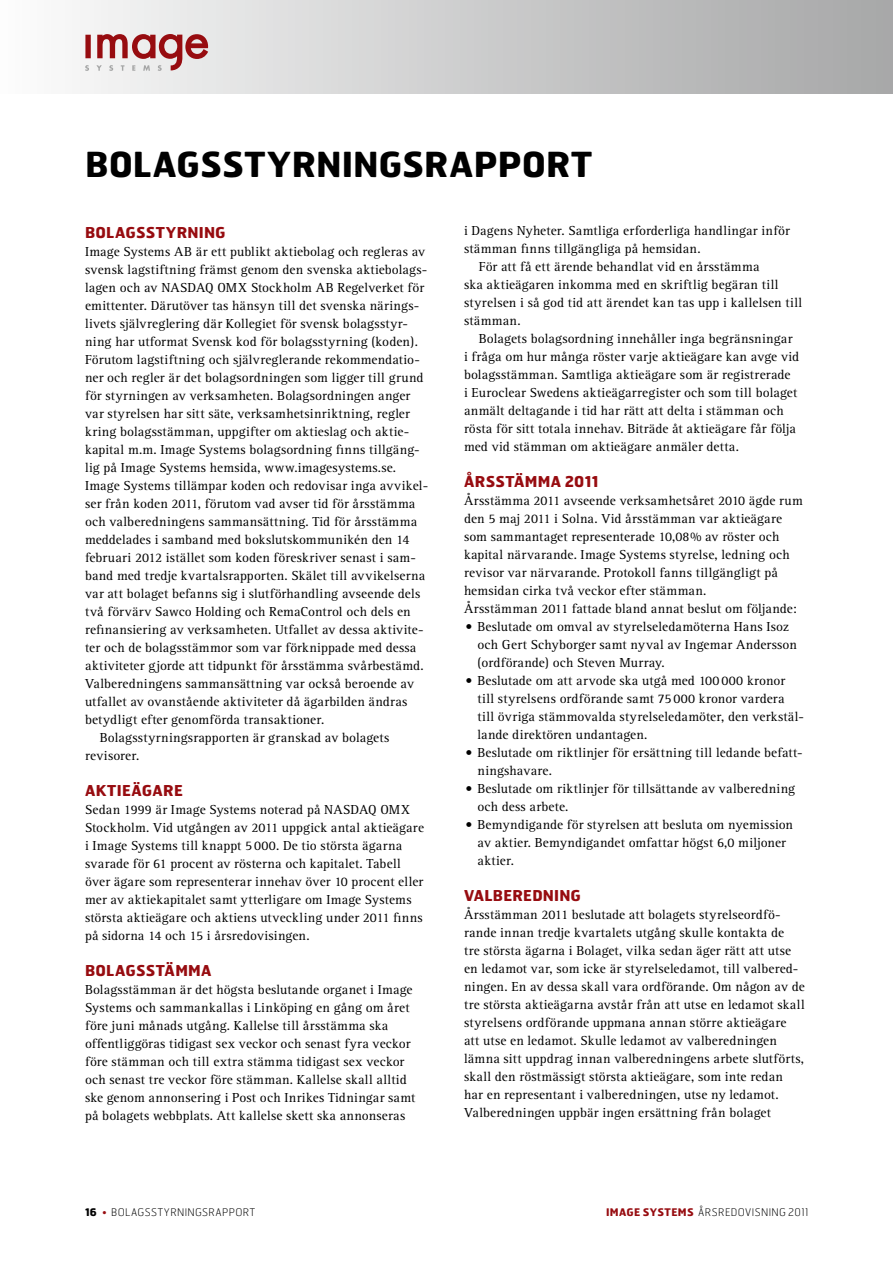
<style>
.page{position:relative;width:893px;height:1263px;background:#fff}
.page>*{position:absolute;margin:0;border:0;box-sizing:border-box;transform-origin:0 0}
.t1{font:700 34.5px "Hermes";color:#000}
.t2{font:700 15px "Hermes";letter-spacing:.015em;color:#970c10}
.t3{font:13.5px/18px "Rotis Serif";letter-spacing:.015em;color:#000}
.t4{font:100 10.5px "Hermes";letter-spacing:.03em;color:#000}
.s1{font-weight:700}
.s2{color:#970c10}
.s3{font-weight:700;color:#970c10}
</style>
<div class="page">
<div style="left:0;top:0;width:893px;height:94px;background:linear-gradient(to right,#fcfcfc,#a5a5a6)"></div>
<svg style="left:85px;top:34px;width:123px;height:37px"></svg>
<h1 class="t1" style="left:85px;top:142px;width:509px">BOLAGSSTYRNINGSRAPPORT</h1>
<p class="t2" style="left:85px;top:222px;width:22px">BOLAGSSTYRNING</p>
<p class="t3" style="left:85px;top:243px;width:342px">Image Systems AB är ett publikt aktiebolag och regleras av</p>
<p class="t3" style="left:85px;top:261px;width:344px">svensk lagstiftning främst genom den svenska aktiebolags-</p>
<p class="t3" style="left:85px;top:279px;width:341px">lagen och av NASDAQ OMX Stockholm AB Regelverket för</p>
<p class="t3" style="left:85px;top:297px;width:336px">emittenter. Därutöver tas hänsyn till det svenska närings-</p>
<p class="t3" style="left:85px;top:315px;width:324px">livets självreglering där Kollegiet för svensk bolagsstyr-</p>
<p class="t3" style="left:85px;top:333px;width:334px">ning har utformat Svensk kod för bolagsstyrning (koden).</p>
<p class="t3" style="left:85px;top:351px;width:336px">Förutom lagstiftning och självreglerande rekommendatio-</p>
<p class="t3" style="left:85px;top:369px;width:340px">ner och regler är det bolagsordningen som ligger till grund</p>
<p class="t3" style="left:85px;top:387px;width:327px">för styrningen av verksamheten. Bolagsordningen anger</p>
<p class="t3" style="left:85px;top:405px;width:326px">var styrelsen har sitt säte, verksamhetsinriktning, regler</p>
<p class="t3" style="left:85px;top:423px;width:324px">kring bolagsstämman, uppgifter om aktieslag och aktie-</p>
<p class="t3" style="left:85px;top:441px;width:336px">kapital m.m. Image Systems bolagsordning finns tillgäng-</p>
<p class="t3" style="left:85px;top:459px;width:313px">lig på Image Systems hemsida, www.imagesystems.se.</p>
<p class="t3" style="left:85px;top:477px;width:345px">Image Systems tillämpar koden och redovisar inga avvikel-</p>
<p class="t3" style="left:85px;top:495px;width:332px">ser från koden 2011, förutom vad avser tid för årsstämma</p>
<p class="t3" style="left:85px;top:513px;width:334px">och valberedningens sammansättning. Tid för årsstämma</p>
<p class="t3" style="left:85px;top:531px;width:326px">meddelades i samband med bokslutskommunikén den 14</p>
<p class="t3" style="left:85px;top:549px;width:332px">februari 2012 istället som koden föreskriver senast i sam-</p>
<p class="t3" style="left:85px;top:567px;width:342px">band med tredje kvartalsrapporten. Skälet till avvikelserna</p>
<p class="t3" style="left:85px;top:585px;width:337px">var att bolaget befanns sig i slutförhandling avseende dels</p>
<p class="t3" style="left:85px;top:603px;width:327px">två förvärv Sawco Holding och RemaControl och dels en</p>
<p class="t3" style="left:85px;top:621px;width:340px">refinansiering av verksamheten. Utfallet av dessa aktivite-</p>
<p class="t3" style="left:85px;top:639px;width:333px">ter och de bolagsstämmor som var förknippade med dessa</p>
<p class="t3" style="left:85px;top:657px;width:340px">aktiviteter gjorde att tidpunkt för årsstämma svårbestämd.</p>
<p class="t3" style="left:85px;top:675px;width:330px">Valberedningens sammansättning var också beroende av</p>
<p class="t3" style="left:85px;top:693px;width:324px">utfallet av ovanstående aktiviteter då ägarbilden ändras</p>
<p class="t3" style="left:85px;top:711px;width:241px">betydligt efter genomförda transaktioner.</p>
<p class="t3" style="left:100px;top:729px;width:291px">Bolagsstyrningsrapporten är granskad av bolagets</p>
<p class="t3" style="left:85px;top:747px;width:56px">revisorer.</p>
<p class="t2" style="left:85px;top:780px;width:11px">AKTIEÄGARE</p>
<p class="t3" style="left:85px;top:801px;width:340px">Sedan 1999 är Image Systems noterad på NASDAQ OMX Stockholm. Vid utgången av 2011 uppgick antal aktieägare i Image Systems till knappt 5 000. De tio största ägarna svarade för 61 procent av rösterna och kapitalet. Tabell över ägare som representerar innehav över 10 procent eller mer av aktiekapitalet samt ytterligare om Image Systems största aktieägare och aktiens utveckling under 2011 finns på sidorna 14 och 15 i årsredovisingen.</p>
<p class="t2" style="left:85px;top:960px;width:22px">BOLAGSSTÄMMA</p>
<p class="t3" style="left:85px;top:981px;width:332px">Bolagsstämman är det högsta beslutande organet i Image Systems och sammankallas i Linköping en gång om året före juni månads utgång. Kallelse till årsstämma ska offentliggöras tidigast sex veckor och senast fyra veckor före stämman och till extra stämma tidigast sex veckor och senast tre veckor före stämman. Kallelse skall alltid ske genom annonsering i Post och Inrikes Tidningar samt på bolagets webbplats. Att kallelse skett ska annonseras</p>
<p class="t3" style="left:464px;top:222px;width:327px">i Dagens Nyheter. Samtliga erforderliga handlingar inför</p>
<p class="t3" style="left:464px;top:240px;width:238px">stämman finns tillgängliga på hemsidan.</p>
<p class="t3" style="left:479px;top:258px;width:282px">För att få ett ärende behandlat vid en årsstämma</p>
<p class="t3" style="left:464px;top:276px;width:316px">ska aktieägaren inkomma med en skriftlig begäran till</p>
<p class="t3" style="left:464px;top:294px;width:340px">styrelsen i så god tid att ärendet kan tas upp i kallelsen till</p>
<p class="t3" style="left:464px;top:312px;width:58px">stämman.</p>
<p class="t3" style="left:479px;top:330px;width:315px">Bolagets bolagsordning innehåller inga begränsningar</p>
<p class="t3" style="left:464px;top:348px;width:337px">i fråga om hur många röster varje aktieägare kan avge vid</p>
<p class="t3" style="left:464px;top:366px;width:328px">bolagsstämman. Samtliga aktieägare som är registrerade</p>
<p class="t3" style="left:464px;top:384px;width:335px">i Euroclear Swedens aktieägarregister och som till bolaget</p>
<p class="t3" style="left:464px;top:402px;width:321px">anmält deltagande i tid har rätt att delta i stämman och</p>
<p class="t3" style="left:464px;top:420px;width:333px">rösta för sitt totala innehav. Biträde åt aktieägare får följa</p>
<p class="t3" style="left:464px;top:438px;width:276px">med vid stämman om aktieägare anmäler detta.</p>
<p class="t2" style="left:464px;top:472px;width:23px">ÅRSSTÄMMA</p>
<p class="t2" style="left:565px;top:472px;width:35px">2011</p>
<p class="t3" style="left:464px;top:492px;width:340px">Årsstämma 2011 avseende verksamhetsåret 2010 ägde rum den 5 maj 2011 i Solna. Vid årsstämman var aktieägare som sammantaget representerade 10,08% av röster och kapital närvarande. Image Systems styrelse, ledning och revisor var närvarande. Protokoll fanns tillgängligt på hemsidan cirka två veckor efter stämman.<br>Årsstämman 2011 fattade bland annat beslut om följande:</p>
<p class="t3" style="left:477px;top:618px;width:321px;text-indent:-12px">• Beslutade om omval av styrelseledamöterna Hans Isoz och Gert Schyborger samt nyval av Ingemar Andersson (ordförande) och Steven Murray.</p>
<p class="t3" style="left:477px;top:672px;width:328px;text-indent:-12px">• Beslutade om att arvode ska utgå med 100 000 kronor till styrelsens ordförande samt 75 000 kronor vardera till övriga stämmovalda styrelseledamöter, den verkstäl&shy;lande direktören undantagen.</p>
<p class="t3" style="left:477px;top:744px;width:327px;text-indent:-12px">• Beslutade om riktlinjer för ersättning till ledande befatt&shy;ningshavare.</p>
<p class="t3" style="left:477px;top:780px;width:319px;text-indent:-12px">• Beslutade om riktlinjer för tillsättande av valberedning och dess arbete.</p>
<p class="t3" style="left:477px;top:816px;width:317px;text-indent:-12px">• Bemyndigande för styrelsen att besluta om nyemission av aktier. Bemyndigandet omfattar högst 6,0 miljoner aktier.</p>
<p class="t2" style="left:464px;top:886px;width:11px">VAL</p>
<p class="t2" style="left:493px;top:886px;width:21px">BERE</p>
<p class="t2" style="left:532px;top:886px;width:21px">DNING</p>
<p class="t3" style="left:464px;top:906px;width:342px">Årsstämman 2011 beslutade att bolagets styrelseordfö&shy;rande innan tredje kvartalets utgång skulle kontakta de<br>tre största ägarna i Bolaget, vilka sedan äger rätt att utse en ledamot var, som icke är styrelseledamot, till valbered&shy;ningen. En av dessa skall vara ordförande. Om någon av de tre största aktieägarna avstår från att utse en ledamot skall styrelsens ordförande uppmana annan större aktieägare att utse en ledamot. Skulle ledamot av valberedningen lämna sitt uppdrag innan valberedningens arbete slutförts, skall den röstmässigt största aktieägare, som inte redan har en representant i valberedningen, utse ny ledamot.<br>Valberedningen uppbär ingen ersättning från bolaget</p>
<p class="t4" style="left:85px;top:1206px;width:170px"><span class="s1">16</span> <span class="s2">•</span> BOLAGSSTYRNINGSRAPPORT</p>
<p class="t4" style="left:606px;top:1206px;width:204px"><span class="s3">IMAGE SYSTEMS</span> ÅRSREDOVISNING 2011</p>
</div>
